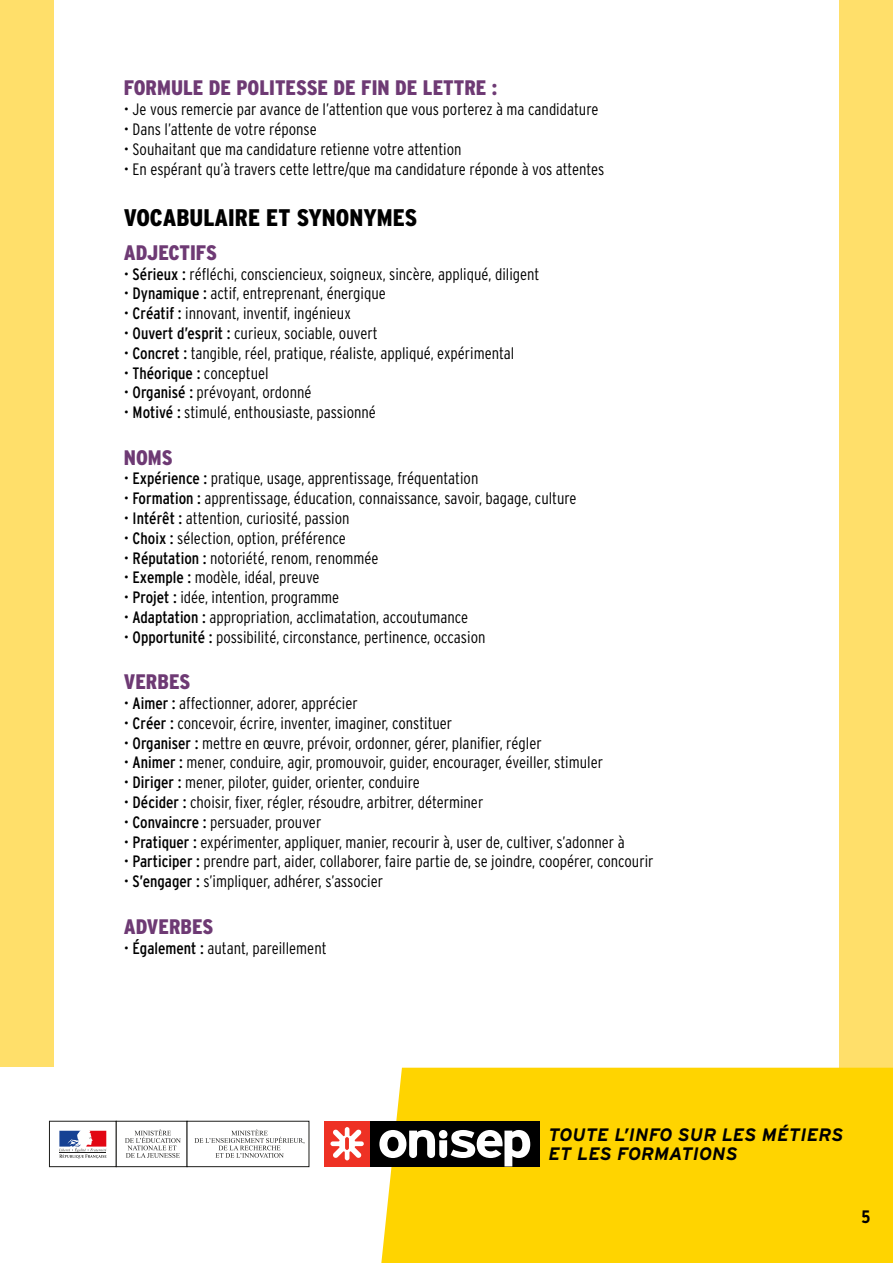
<style>
.page{position:relative;width:893px;height:1263px;background:#ffdf6a}
.page>*{position:absolute;margin:0;border:0;box-sizing:border-box;transform-origin:0 0}
.t1{font:900 condensed 24px "Interstate";color:#000}
.t2{font:900 condensed 21px "Interstate";color:#6e3a74}
.t3{font:italic 700 18px/19.5px "Interstate";letter-spacing:.01em;color:#000}
.t4{font:700 condensed 18px "Interstate";color:#000}
.t5{font:300 condensed 16.5px "Interstate";color:#000}
.s1{font-weight:400}
</style>
<div class="page">
<div style="left:54px;top:0;width:785px;height:1068px;background:#fff"></div>
<div style="left:0;top:1068px;width:446px;height:195px;background:#fff"></div>
<div style="left:381px;top:1068px;width:512px;height:195px;background:#ffd400"></div>
<div style="left:370px;top:1121px;width:170px;height:45px;background:#000"></div>
<svg style="left:379px;top:1130px;width:151px;height:36px"></svg>
<div style="left:324px;top:1121px;width:46px;height:45px;background:#ee3124"></div>
<svg style="left:330px;top:1127px;width:34px;height:33px"></svg>
<div style="left:49px;top:1121px;width:68px;height:46px;background:#fff;border:1px solid #1d1d1b"></div>
<div style="left:116px;top:1121px;width:71px;height:46px;background:#fff;border:1px solid #1d1d1b"></div>
<div style="left:187px;top:1121px;width:122px;height:46px;background:#fff;border:1px solid #1d1d1b"></div>
<svg style="left:59px;top:1131px;width:47px;height:27px"></svg>
<hr style="left:59px;top:1152px;width:47px;height:1px;background:#1d1d1b">
<svg style="left:194px;top:1129px;width:110px;height:29px"></svg>
<svg style="left:125px;top:1129px;width:56px;height:29px"></svg>
<p class="t2" style="left:124px;top:75px;width:135px">FORMULE DE POLITESSE</p>
<p class="t2" style="left:334px;top:75px;width:100px">DE FIN DE LETTRE</p>
<p class="t2" style="left:492px;top:75px;width:7px">:</p>
<p class="t5" style="left:124px;top:99px;width:476px">• Je vous remercie par avance de l’attention que vous porterez à ma candidature</p>
<p class="t5" style="left:124px;top:119px;width:194px">• Dans l’attente de votre réponse</p>
<p class="t5" style="left:124px;top:139px;width:339px">• Souhaitant que ma candidature retienne votre attention</p>
<p class="t5" style="left:124px;top:159px;width:482px">• En espérant qu’à travers cette lettre/que ma candidature réponde à vos attentes</p>
<h1 class="t1" style="left:124px;top:203px;width:92px">VOCABULAIRE</h1>
<h1 class="t1" style="left:266px;top:203px;width:125px">ET SYNONYMES</h1>
<p class="t2" style="left:124px;top:240px;width:35px">ADJECTIFS</p>
<p class="t5" style="left:124px;top:264px;width:417px">• <span class="s1">Sérieux :</span> réfléchi, consciencieux, soigneux, sincère, appliqué, diligent</p>
<p class="t5" style="left:124px;top:283px;width:264px">• <span class="s1">Dynamique :</span> actif, entreprenant, énergique</p>
<p class="t5" style="left:124px;top:303px;width:229px">• <span class="s1">Créatif :</span> innovant, inventif, ingénieux</p>
<p class="t5" style="left:124px;top:323px;width:255px">• <span class="s1">Ouvert d’esprit :</span> curieux, sociable, ouvert</p>
<p class="t5" style="left:124px;top:343px;width:392px">• <span class="s1">Concret :</span> tangible, réel, pratique, réaliste, appliqué, expérimental</p>
<p class="t5" style="left:124px;top:363px;width:146px">• <span class="s1">Théorique :</span> conceptuel</p>
<p class="t5" style="left:124px;top:382px;width:189px">• <span class="s1">Organisé :</span> prévoyant, ordonné</p>
<p class="t5" style="left:124px;top:402px;width:254px">• <span class="s1">Motivé :</span> stimulé, enthousiaste, passionné</p>
<p class="t2" style="left:124px;top:444px;width:25px">NOMS</p>
<p class="t5" style="left:124px;top:468px;width:356px">• <span class="s1">Expérience :</span> pratique, usage, apprentissage, fréquentation</p>
<p class="t5" style="left:124px;top:488px;width:454px">• <span class="s1">Formation :</span> apprentissage, éducation, connaissance, savoir, bagage, culture</p>
<p class="t5" style="left:124px;top:508px;width:227px">• <span class="s1">Intérêt :</span> attention, curiosité, passion</p>
<p class="t5" style="left:124px;top:528px;width:223px">• <span class="s1">Choix :</span> sélection, option, préférence</p>
<p class="t5" style="left:124px;top:548px;width:256px">• <span class="s1">Réputation :</span> notoriété, renom, renommée</p>
<p class="t5" style="left:124px;top:567px;width:197px">• <span class="s1">Exemple :</span> modèle, idéal, preuve</p>
<p class="t5" style="left:124px;top:587px;width:217px">• <span class="s1">Projet :</span> idée, intention, programme</p>
<p class="t5" style="left:124px;top:607px;width:346px">• <span class="s1">Adaptation :</span> appropriation, acclimatation, accoutumance</p>
<p class="t5" style="left:124px;top:627px;width:363px">• <span class="s1">Opportunité :</span> possibilité, circonstance, pertinence, occasion</p>
<p class="t2" style="left:124px;top:669px;width:57px">VERBES</p>
<p class="t5" style="left:124px;top:693px;width:235px">• <span class="s1">Aimer :</span> affectionner, adorer, apprécier</p>
<p class="t5" style="left:124px;top:713px;width:330px">• <span class="s1">Créer :</span> concevoir, écrire, inventer, imaginer, constituer</p>
<p class="t5" style="left:124px;top:733px;width:419px">• <span class="s1">Organiser :</span> mettre en œuvre, prévoir, ordonner, gérer, planifier, régler</p>
<p class="t5" style="left:124px;top:753px;width:481px">• <span class="s1">Animer :</span> mener, conduire, agir, promouvoir, guider, encourager, éveiller, stimuler</p>
<p class="t5" style="left:124px;top:772px;width:298px">• <span class="s1">Diriger :</span> mener, piloter, guider, orienter, conduire</p>
<p class="t5" style="left:124px;top:792px;width:361px">• <span class="s1">Décider :</span> choisir, fixer, régler, résoudre, arbitrer, déterminer</p>
<p class="t5" style="left:124px;top:812px;width:199px">• <span class="s1">Convaincre :</span> persuader, prouver</p>
<p class="t5" style="left:124px;top:832px;width:502px">• <span class="s1">Pratiquer :</span> expérimenter, appliquer, manier, recourir à, user de, cultiver, s’adonner à</p>
<p class="t5" style="left:124px;top:852px;width:531px">• <span class="s1">Participer :</span> prendre part, aider, collaborer, faire partie de, se joindre, coopérer, concourir</p>
<p class="t5" style="left:124px;top:871px;width:261px">• <span class="s1">S’engager :</span> s’impliquer, adhérer, s’associer</p>
<p class="t2" style="left:124px;top:913px;width:80px">ADVERBES</p>
<p class="t5" style="left:124px;top:938px;width:204px">• <span class="s1">Également :</span> autant, pareillement</p>
<p class="t3" style="left:548px;top:1124px;width:296px">TOUTE L’INFO SUR LES MÉTIERS<br>ET LES FORMATIONS</p>
<p class="t4" style="left:861px;top:1206px;width:10px">5</p>
</div>
